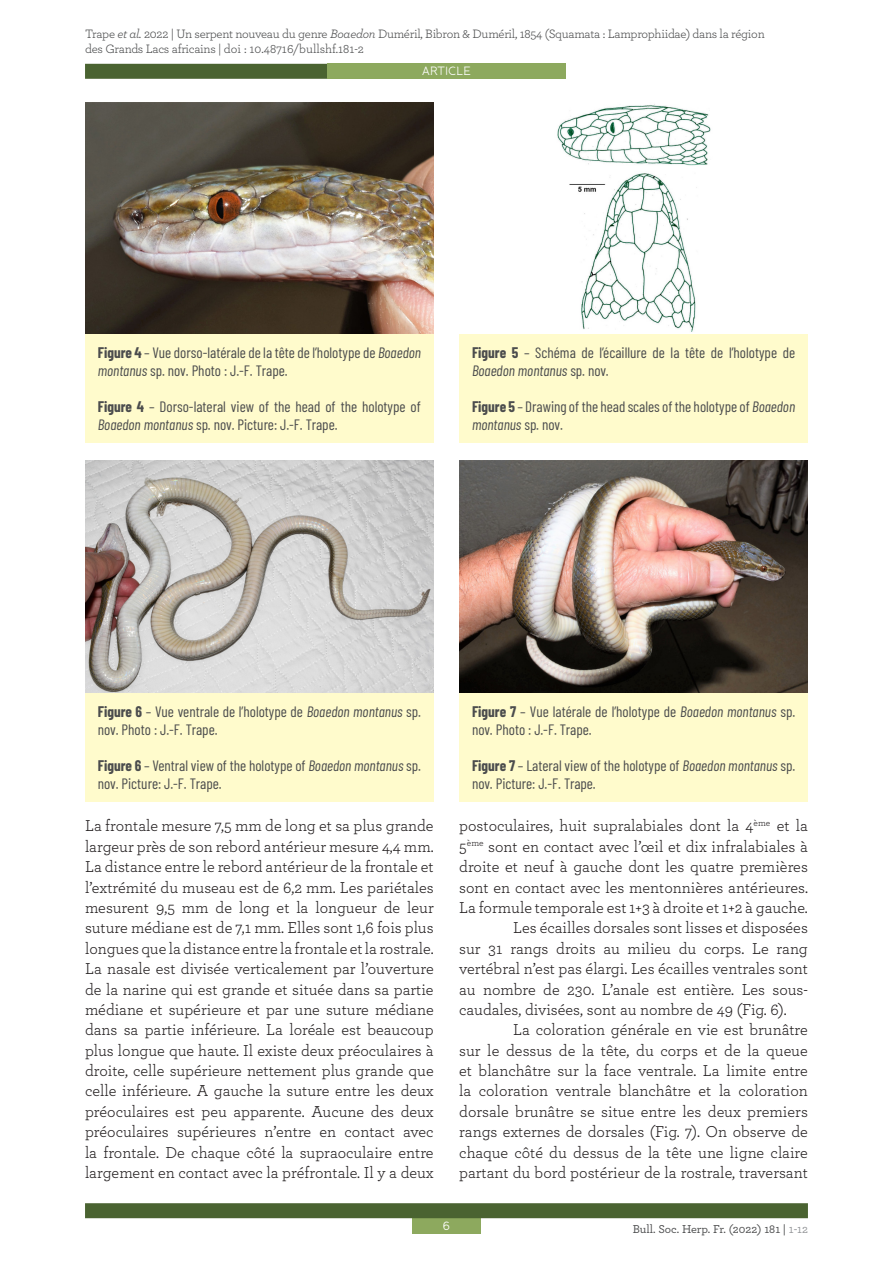
<style>
.page{position:relative;width:893px;height:1263px;background:#fff}
.page>*{position:absolute;margin:0;border:0;box-sizing:border-box;transform-origin:0 0}
.t1{font:16.5px/20.4px "Archer";color:#231f20;text-align:justify}
.t2{font:15px/18px "Barlow Condensed";color:#4b4c4d}
.t3{font:12.75px/15px "Archer";letter-spacing:-.02em;color:#4b4c4d}
.t4{font:500 12px "Archer";color:#4b4c4d}
.t5{font:12px "Banda";letter-spacing:-.015em;color:#fff}
.s1{font-style:italic}
.s2{font-weight:700}
.s3{color:#939598}
</style>
<div class="page">
<div style="left:412px;top:1218px;width:68px;height:15px;background:#8da95e"></div>
<div style="left:85px;top:1203px;width:723px;height:15px;background:#4a6331"></div>
<div style="left:85px;top:64px;width:457px;height:15px;background:#4a6331"></div>
<div style="left:327px;top:64px;width:239px;height:15px;background:#8da95e"></div>
<img style="left:85px;top:102px;width:349px;height:233px">
<img style="left:85px;top:461px;width:349px;height:232px">
<img style="left:554px;top:104px;width:159px;height:231px">
<img style="left:459px;top:461px;width:349px;height:232px">
<div style="left:85px;top:335px;width:349px;height:108px;background:#fffbcc"></div>
<div style="left:85px;top:693px;width:349px;height:108px;background:#fffbcc"></div>
<div style="left:459px;top:335px;width:349px;height:108px;background:#fffbcc"></div>
<div style="left:459px;top:693px;width:349px;height:108px;background:#fffbcc"></div>
<p class="t3" style="left:85px;top:26px;width:681px">Trape <span class="s1">et al.</span> 2022 | Un serpent nouveau du genre <span class="s1">Boaedon</span> Duméril, Bibron &amp; Duméril, 1854 (Squamata : Lamprophiidae) dans la région des Grands Lacs africains | doi : 10.48716/bullshf.181-2</p>
<p class="t5" style="left:422px;top:64px;width:51px">ARTICLE</p>
<p class="t2" style="left:98px;top:342px;width:325px"><span class="s2">Figure 4</span> – Vue dorso-latérale de la tête de l’holotype de <span class="s1">Boaedon montanus</span> sp. nov. Photo : J.-F. Trape.</p>
<p class="t2" style="left:98px;top:396px;width:325px"><span class="s2">Figure 4</span> – Dorso-lateral view of the head of the holotype of<br><span class="s1">Boaedon montanus</span> sp. nov. Picture: J.-F. Trape.</p>
<p class="t2" style="left:472px;top:342px;width:325px"><span class="s2">Figure 5</span> – Schéma de l’écaillure de la tête de l’holotype de<br><span class="s1">Boaedon montanus</span> sp. nov.</p>
<p class="t2" style="left:472px;top:396px;width:325px"><span class="s2">Figure 5</span> – Drawing of the head scales of the holotype of <span class="s1">Boaedon montanus</span> sp. nov.</p>
<p class="t2" style="left:98px;top:701px;width:325px"><span class="s2">Figure 6</span> – Vue ventrale de l’holotype de <span class="s1">Boaedon montanus</span> sp. nov. Photo : J.-F. Trape.</p>
<p class="t2" style="left:98px;top:755px;width:325px"><span class="s2">Figure 6</span> – Ventral view of the holotype of <span class="s1">Boaedon montanus</span> sp. nov. Picture: J.-F. Trape.</p>
<p class="t2" style="left:472px;top:701px;width:325px"><span class="s2">Figure 7</span> – Vue latérale de l’holotype de <span class="s1">Boaedon montanus</span> sp. nov. Photo : J.-F. Trape.</p>
<p class="t2" style="left:472px;top:755px;width:325px"><span class="s2">Figure 7</span> – Lateral view of the holotype of <span class="s1">Boaedon montanus</span> sp. nov. Picture: J.-F. Trape.</p>
<p class="t1" style="left:85px;top:815px;width:350px">La frontale mesure 7,5 mm de long et sa plus grande largeur près de son rebord antérieur mesure 4,4 mm.<br>La distance entre le rebord antérieur de la frontale et l’extrémité du museau est de 6,2 mm. Les pariétales mesurent 9,5 mm de long et la longueur de leur suture médiane est de 7,1 mm. Elles sont 1,6 fois plus longues que la distance entre la frontale et la rostrale.<br>La nasale est divisée verticalement par l’ouverture de la narine qui est grande et située dans sa partie médiane et supérieure et par une suture médiane dans sa partie inférieure. La loréale est beaucoup plus longue que haute. Il existe deux préoculaires à droite, celle supérieure nettement plus grande que celle inférieure. A gauche la suture entre les deux préoculaires est peu apparente. Aucune des deux préoculaires supérieures n’entre en contact avec la frontale. De chaque côté la supraoculaire entre largement en contact avec la préfrontale. Il y a deux</p>
<p class="t1" style="left:459px;top:815px;width:350px">postoculaires, huit supralabiales dont la 4<sup>ème</sup> et la</p>
<p class="t1" style="left:459px;top:835px;width:350px">5<sup>ème</sup> sont en contact avec l’œil et dix infralabiales à</p>
<p class="t1" style="left:459px;top:856px;width:350px">droite et neuf à gauche dont les quatre premières</p>
<p class="t1" style="left:459px;top:876px;width:350px">sont en contact avec les mentonnières antérieures.</p>
<p class="t1" style="left:459px;top:896px;width:350px">La formule temporale est 1+3 à droite et 1+2 à gauche.</p>
<p class="t1" style="left:513px;top:917px;width:296px">Les écailles dorsales sont lisses et disposées</p>
<p class="t1" style="left:459px;top:937px;width:350px">sur 31 rangs droits au milieu du corps. Le rang</p>
<p class="t1" style="left:459px;top:958px;width:350px">vertébral n’est pas élargi. Les écailles ventrales sont</p>
<p class="t1" style="left:459px;top:978px;width:350px">au nombre de 230. L’anale est entière. Les sous-</p>
<p class="t1" style="left:459px;top:998px;width:329px">caudales, divisées, sont au nombre de 49 (Fig. 6).</p>
<p class="t1" style="left:513px;top:1019px;width:296px">La coloration générale en vie est brunâtre</p>
<p class="t1" style="left:459px;top:1039px;width:350px">sur le dessus de la tête, du corps et de la queue</p>
<p class="t1" style="left:459px;top:1059px;width:350px">et blanchâtre sur la face ventrale. La limite entre</p>
<p class="t1" style="left:459px;top:1080px;width:350px">la coloration ventrale blanchâtre et la coloration</p>
<p class="t1" style="left:459px;top:1100px;width:350px">dorsale brunâtre se situe entre les deux premiers</p>
<p class="t1" style="left:459px;top:1121px;width:350px">rangs externes de dorsales (Fig. 7). On observe de</p>
<p class="t1" style="left:459px;top:1141px;width:350px">chaque côté du dessus de la tête une ligne claire</p>
<p class="t1" style="left:459px;top:1161px;width:350px">partant du bord postérieur de la rostrale, traversant</p>
<p class="t5" style="left:443px;top:1218px;width:9px">6</p>
<p class="t4" style="left:633px;top:1220px;width:177px">Bull. Soc. Herp. Fr. (2022) 181 | <span class="s3">1-12</span></p>
</div>
